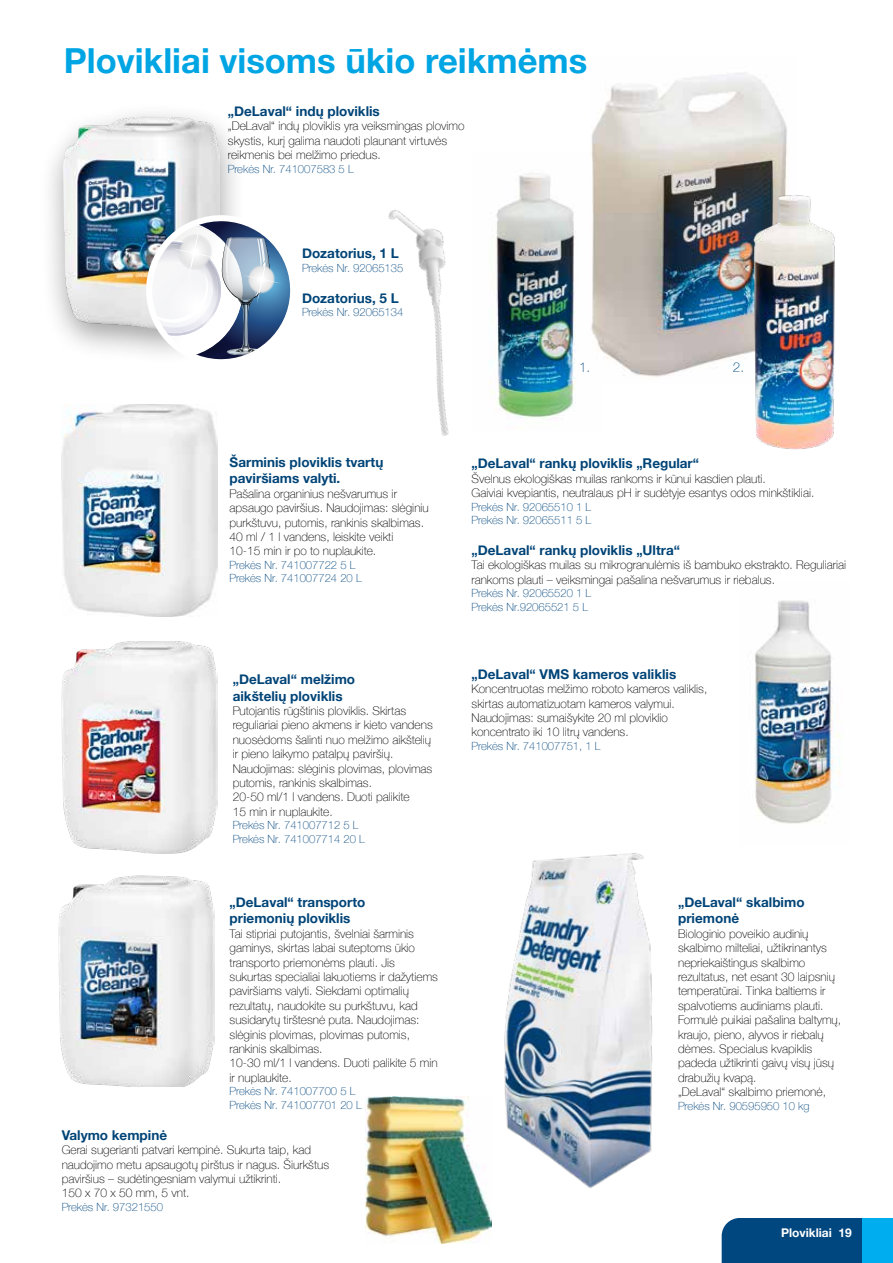
<style>
.page{position:relative;width:893px;height:1263px;background:#fff}
.page>*{position:absolute;margin:0;border:0;box-sizing:border-box;transform-origin:0 0}
.t1{font:700 34.5px "Helvetica Neue";color:#00a5e3}
.t2{font:700 13.5px/16.2px "Helvetica Neue";color:#047}
.t3{font:100 13.5px "Helvetica Neue";color:#047}
.t4{font:100 12px/14.4px "Helvetica Neue";color:#000}
.t5{font:700 12px "Helvetica Neue";color:#fff}
.t6{font:100 11.25px/13.5px "Helvetica Neue";color:#00467f}
</style>
<div class="page">
<div style="left:722px;top:1218px;width:140px;height:45px;background:#00467f"></div>
<div style="left:862px;top:1218px;width:31px;height:45px;background:#00aeef"></div>
<img style="left:755px;top:600px;width:86px;height:224px">
<img style="left:61px;top:405px;width:157px;height:211px">
<div style="left:39px;top:102px;width:208px;height:264px;background:#000;opacity:.38"></div>
<img style="left:64px;top:116px;width:155px;height:212px">
<img style="left:512px;top:173px;width:64px;height:247px">
<img style="left:504px;top:853px;width:149px;height:335px">
<img style="left:61px;top:642px;width:157px;height:211px">
<svg style="left:143px;top:210px;width:148px;height:156px"></svg>
<img style="left:388px;top:202px;width:124px;height:234px">
<img style="left:591px;top:73px;width:196px;height:304px">
<img style="left:366px;top:1096px;width:125px;height:148px">
<img style="left:58px;top:875px;width:157px;height:211px">
<img style="left:729px;top:175px;width:106px;height:275px">
<h1 class="t1" style="left:64px;top:33px;width:525px">Plovikliai visoms ūkio reikmėms</h1>
<p class="t2" style="left:228px;top:103px;width:153px">„DeLaval“ indų ploviklis</p>
<p class="t4" style="left:228px;top:118px;width:238px">„DeLaval“ indų ploviklis yra veiksmingas plovimo skystis, kurį galima naudoti plaunant virtuvės reikmenis bei melžimo priedus.</p>
<p class="t6" style="left:228px;top:161px;width:127px">Prekės Nr. 741007583 5 L</p>
<p class="t2" style="left:302px;top:246px;width:98px">Dozatorius, 1 L</p>
<p class="t6" style="left:302px;top:261px;width:103px">Prekės Nr. 92065135</p>
<p class="t2" style="left:302px;top:290px;width:98px">Dozatorius, 5 L</p>
<p class="t6" style="left:302px;top:305px;width:103px">Prekės Nr. 92065134</p>
<p class="t2" style="left:230px;top:455px;width:155px">Šarminis ploviklis tvartų paviršiams valyti.</p>
<p class="t4" style="left:230px;top:486px;width:201px">Pašalina organinius nešvarumus ir apsaugo paviršius. Naudojimas: slėginiu purkštuvu, putomis, rankinis skalbimas.<br>40 ml / 1 l vandens, leiskite veikti<br>10-15 min ir po to nuplaukite.</p>
<p class="t6" style="left:230px;top:558px;width:133px">Prekės Nr. 741007722 5 L<br>Prekės Nr. 741007724 20 L</p>
<p class="t2" style="left:233px;top:672px;width:124px">„DeLaval“ melžimo aikštelių ploviklis</p>
<p class="t4" style="left:233px;top:703px;width:202px">Putojantis rūgštinis ploviklis. Skirtas reguliariai pieno akmens ir kieto vandens nuosėdoms šalinti nuo melžimo aikštelių ir pieno laikymo patalpų paviršių.<br>Naudojimas: slėginis plovimas, plovimas putomis, rankinis skalbimas.<br>20-50 ml/1 l vandens. Duoti palikite<br>15 min ir nuplaukite.</p>
<p class="t6" style="left:233px;top:818px;width:133px">Prekės Nr. 741007712 5 L<br>Prekės Nr. 741007714 20 L</p>
<p class="t2" style="left:230px;top:895px;width:137px">„DeLaval“ transporto priemonių ploviklis</p>
<p class="t4" style="left:230px;top:926px;width:210px">Tai stipriai putojantis, švelniai šarminis gaminys, skirtas labai suteptoms ūkio transporto priemonėms plauti. Jis sukurtas specialiai lakuotiems ir dažytiems paviršiams valyti. Siekdami optimalių rezultatų, naudokite su purkštuvu, kad susidarytų tirštesnė puta. Naudojimas: slėginis plovimas, plovimas putomis, rankinis skalbimas.<br>10-30 ml/1 l vandens. Duoti palikite 5 min ir nuplaukite.</p>
<p class="t6" style="left:230px;top:1084px;width:133px">Prekės Nr. 741007700 5 L<br>Prekės Nr. 741007701 20 L</p>
<p class="t2" style="left:62px;top:1127px;width:107px">Valymo kempinė</p>
<p class="t4" style="left:62px;top:1142px;width:269px">Gerai sugerianti patvari kempinė. Sukurta taip, kad naudojimo metu apsaugotų pirštus ir nagus. Šiurkštus paviršius – sudėtingesniam valymui užtikrinti.<br>150 x 70 x 50 mm, 5 vnt.</p>
<p class="t6" style="left:62px;top:1199px;width:103px">Prekės Nr. 97321550</p>
<p class="t3" style="left:579px;top:357px;width:13px">1.</p>
<p class="t3" style="left:733px;top:357px;width:13px">2.</p>
<p class="t2" style="left:472px;top:456px;width:229px">„DeLaval“ rankų ploviklis „Regular“</p>
<p class="t4" style="left:472px;top:471px;width:344px">Švelnus ekologiškas muilas rankoms ir kūnui kasdien plauti.<br>Gaiviai kvepiantis, neutralaus pH ir sudėtyje esantys odos minkštikliai.</p>
<p class="t6" style="left:472px;top:499px;width:121px">Prekės Nr. 92065510 1 L<br>Prekės Nr. 92065511 5 L</p>
<p class="t2" style="left:472px;top:542px;width:210px">„DeLaval“ rankų ploviklis „Ultra“</p>
<p class="t4" style="left:472px;top:557px;width:376px">Tai ekologiškas muilas su mikrogranulėmis iš bambuko ekstrakto. Reguliariai rankoms plauti – veiksmingai pašalina nešvarumus ir riebalus.</p>
<p class="t6" style="left:472px;top:586px;width:121px">Prekės Nr. 92065520 1 L<br>Prekės Nr.92065521 5 L</p>
<p class="t2" style="left:472px;top:666px;width:206px">„DeLaval“ VMS kameros valiklis</p>
<p class="t4" style="left:472px;top:681px;width:237px">Koncentruotas melžimo roboto kameros valiklis, skirtas automatizuotam kameros valymui.<br>Naudojimas: sumaišykite 20 ml ploviklio koncentrato iki 10 litrų vandens.</p>
<p class="t6" style="left:472px;top:739px;width:130px">Prekės Nr. 741007751, 1 L</p>
<p class="t2" style="left:678px;top:895px;width:128px">„DeLaval“ skalbimo priemonė</p>
<p class="t4" style="left:678px;top:926px;width:165px">Biologinio poveikio audinių skalbimo milteliai, užtikrinantys nepriekaištingus skalbimo rezultatus, net esant 30 laipsnių temperatūrai. Tinka baltiems ir spalvotiems audiniams plauti.<br>Formulė puikiai pašalina baltymų, kraujo, pieno, alyvos ir riebalų dėmes. Specialus kvapiklis padeda užtikrinti gaivų visų jūsų drabužių kvapą.<br>„DeLaval“ skalbimo priemonė,</p>
<p class="t6" style="left:678px;top:1098px;width:133px">Prekės Nr. 90595950 10 kg</p>
<p class="t5" style="left:781px;top:1223px;width:72px">Plovikliai 19</p>
</div>
